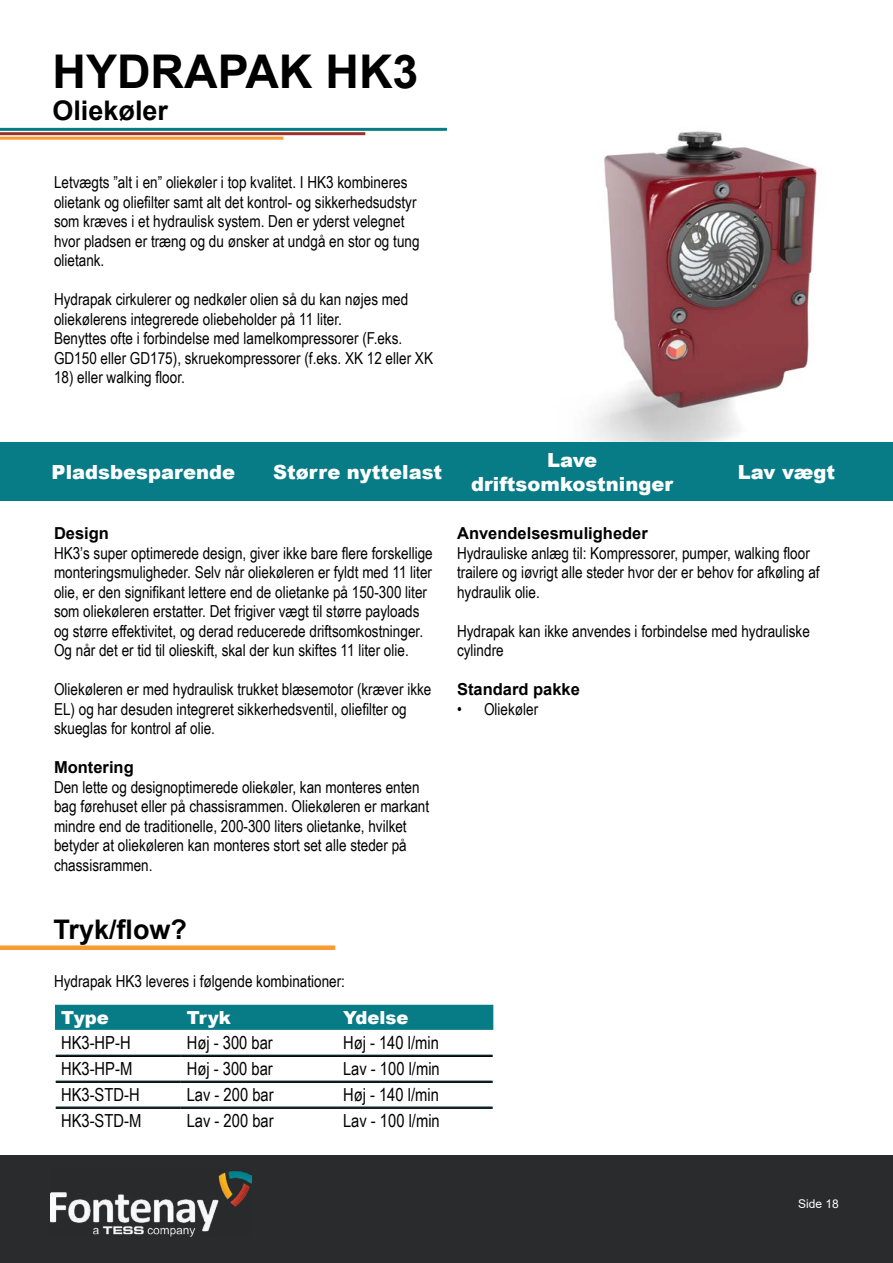
<style>
.page{position:relative;width:893px;height:1263px;background:#fff}
.page>*{position:absolute;margin:0;border:0;box-sizing:border-box;transform-origin:0 0}
.t1{font:700 46.5px "Arial";color:#000}
.t2{font:700 27px "Arial";color:#000}
.t3{font:900 19.5px/23.4px "Arial";color:#fff;text-align:center}
.t4{font:18px "Arial Narrow";color:#000}
.t5{font:900 18px "Arial";color:#fff}
.t6{font:16.5px/19.5px "Arial Narrow";color:#000}
.t7{font:700 16.5px "Arial";color:#000}
.t8{font:12px "Arial";color:#fff}
</style>
<div class="page">
<div style="left:0;top:1155px;width:893px;height:108px;background:#292b2d"></div>
<img style="left:50px;top:1171px;width:202px;height:66px">
<div style="left:0;top:443px;width:893px;height:58px;background:#077c87"></div>
<hr style="left:0;top:128px;width:447px;height:3px;background:#077c87">
<hr style="left:0;top:132px;width:365px;height:3px;background:#9b3128">
<hr style="left:0;top:137px;width:283px;height:3px;background:#f89b31">
<img style="left:588px;top:131px;width:230px;height:310px">
<div style="left:0;top:945px;width:335px;height:5px;background:#f89b31"></div>
<div style="left:55px;top:1005px;width:438px;height:25px;background:#077c87"></div>
<hr style="left:56px;top:1055px;width:125px;height:1px;background:#000">
<hr style="left:56px;top:1056px;width:125px;height:1px;background:#000">
<hr style="left:181px;top:1055px;width:156px;height:1px;background:#000">
<hr style="left:181px;top:1056px;width:156px;height:1px;background:#000">
<hr style="left:337px;top:1055px;width:156px;height:1px;background:#000">
<hr style="left:337px;top:1056px;width:156px;height:1px;background:#000">
<hr style="left:56px;top:1081px;width:125px;height:1px;background:#000">
<hr style="left:56px;top:1082px;width:125px;height:1px;background:#000">
<hr style="left:181px;top:1081px;width:156px;height:1px;background:#000">
<hr style="left:181px;top:1082px;width:156px;height:1px;background:#000">
<hr style="left:337px;top:1081px;width:156px;height:1px;background:#000">
<hr style="left:337px;top:1082px;width:156px;height:1px;background:#000">
<hr style="left:56px;top:1107px;width:125px;height:1px;background:#000">
<hr style="left:56px;top:1108px;width:125px;height:1px;background:#000">
<hr style="left:181px;top:1107px;width:156px;height:1px;background:#000">
<hr style="left:181px;top:1108px;width:156px;height:1px;background:#000">
<hr style="left:337px;top:1107px;width:156px;height:1px;background:#000">
<hr style="left:337px;top:1108px;width:156px;height:1px;background:#000">
<h1 class="t1" style="left:52px;top:39px;width:367px">HYDRAPAK HK3</h1>
<h2 class="t2" style="left:52px;top:92px;width:117px">Oliekøler</h2>
<p class="t6" style="left:54px;top:172px;width:367px">Letvægts ”alt i en” oliekøler i top kvalitet. I HK3 kombineres olietank og oliefilter samt alt det kontrol- og sikkerhedsudstyr som kræves i et hydraulisk system. Den er yderst velegnet hvor pladsen er træng og du ønsker at undgå en stor og tung olietank.</p>
<p class="t6" style="left:54px;top:289px;width:380px">Hydrapak cirkulerer og nedkøler olien så du kan nøjes med oliekølerens integrerede oliebeholder på 11 liter.<br>Benyttes ofte i forbindelse med lamelkompressorer (F.eks.<br>GD150 eller GD175), skruekompressorer (f.eks. XK 12 eller XK</p>
<p class="t6" style="left:54px;top:367px;width:132px">18) eller walking floor.</p>
<p class="t3" style="left:52px;top:460px;width:185px">Pladsbesparende</p>
<p class="t3" style="left:273px;top:460px;width:171px">Større nyttelast</p>
<p class="t3" style="left:471px;top:448px;width:203px">Lave driftsomkostninger</p>
<p class="t3" style="left:738px;top:460px;width:99px">Lav vægt</p>
<p class="t7" style="left:54px;top:522px;width:57px">Design</p>
<p class="t6" style="left:54px;top:543px;width:380px">HK3’s super optimerede design, giver ikke bare flere forskellige monteringsmuligheder. Selv når oliekøleren er fyldt med 11 liter olie, er den signifikant lettere end de olietanke på 150-300 liter som oliekøleren erstatter. Det frigiver vægt til større payloads og større effektivitet, og derad reducerede driftsomkostninger.<br>Og når det er tid til olieskift, skal der kun skiftes 11 liter olie.</p>
<p class="t6" style="left:54px;top:679px;width:379px">Oliekøleren er med hydraulisk trukket blæsemotor (kræver ikke<br>EL) og har desuden integreret sikkerhedsventil, oliefilter og skueglas for kontrol af olie.</p>
<p class="t7" style="left:54px;top:756px;width:81px">Montering</p>
<p class="t6" style="left:54px;top:777px;width:377px">Den lette og designoptimerede oliekøler, kan monteres enten bag førehuset eller på chassisrammen. Oliekøleren er markant mindre end de traditionelle, 200-300 liters olietanke, hvilket betyder at oliekøleren kan monteres stort set alle steder på chassisrammen.</p>
<p class="t7" style="left:457px;top:522px;width:192px">Anvendelsesmuligheder</p>
<p class="t6" style="left:457px;top:543px;width:364px">Hydrauliske anlæg til: Kompressorer, pumper, walking floor trailere og iøvrigt alle steder hvor der er behov for afkøling af hydraulik olie.</p>
<p class="t6" style="left:457px;top:621px;width:354px">Hydrapak kan ikke anvendes i forbindelse med hydrauliske cylindre</p>
<p class="t7" style="left:457px;top:678px;width:124px">Standard pakke</p>
<p class="t6" style="left:457px;top:699px;width:83px">• Oliekøler</p>
<h2 class="t2" style="left:54px;top:911px;width:135px">Tryk/flow?</h2>
<p class="t6" style="left:54px;top:971px;width:293px">Hydrapak HK3 leveres i følgende kombinationer:</p>
<p class="t5" style="left:61px;top:1004px;width:49px">Type</p>
<p class="t5" style="left:187px;top:1004px;width:46px">Tryk</p>
<p class="t5" style="left:343px;top:1004px;width:67px">Ydelse</p>
<p class="t4" style="left:61px;top:1029px;width:71px">HK3-HP-H</p>
<p class="t4" style="left:187px;top:1029px;width:88px">Høj - 300 bar</p>
<p class="t4" style="left:343px;top:1029px;width:97px">Høj - 140 l/min</p>
<p class="t4" style="left:61px;top:1055px;width:73px">HK3-HP-M</p>
<p class="t4" style="left:187px;top:1055px;width:88px">Høj - 300 bar</p>
<p class="t4" style="left:343px;top:1055px;width:98px">Lav - 100 l/min</p>
<p class="t4" style="left:61px;top:1081px;width:80px">HK3-STD-H</p>
<p class="t4" style="left:187px;top:1081px;width:88px">Lav - 200 bar</p>
<p class="t4" style="left:343px;top:1081px;width:97px">Høj - 140 l/min</p>
<p class="t4" style="left:61px;top:1107px;width:82px">HK3-STD-M</p>
<p class="t4" style="left:187px;top:1107px;width:88px">Lav - 200 bar</p>
<p class="t4" style="left:343px;top:1107px;width:98px">Lav - 100 l/min</p>
<p class="t8" style="left:798px;top:1196px;width:42px">Side 18</p>
</div>
